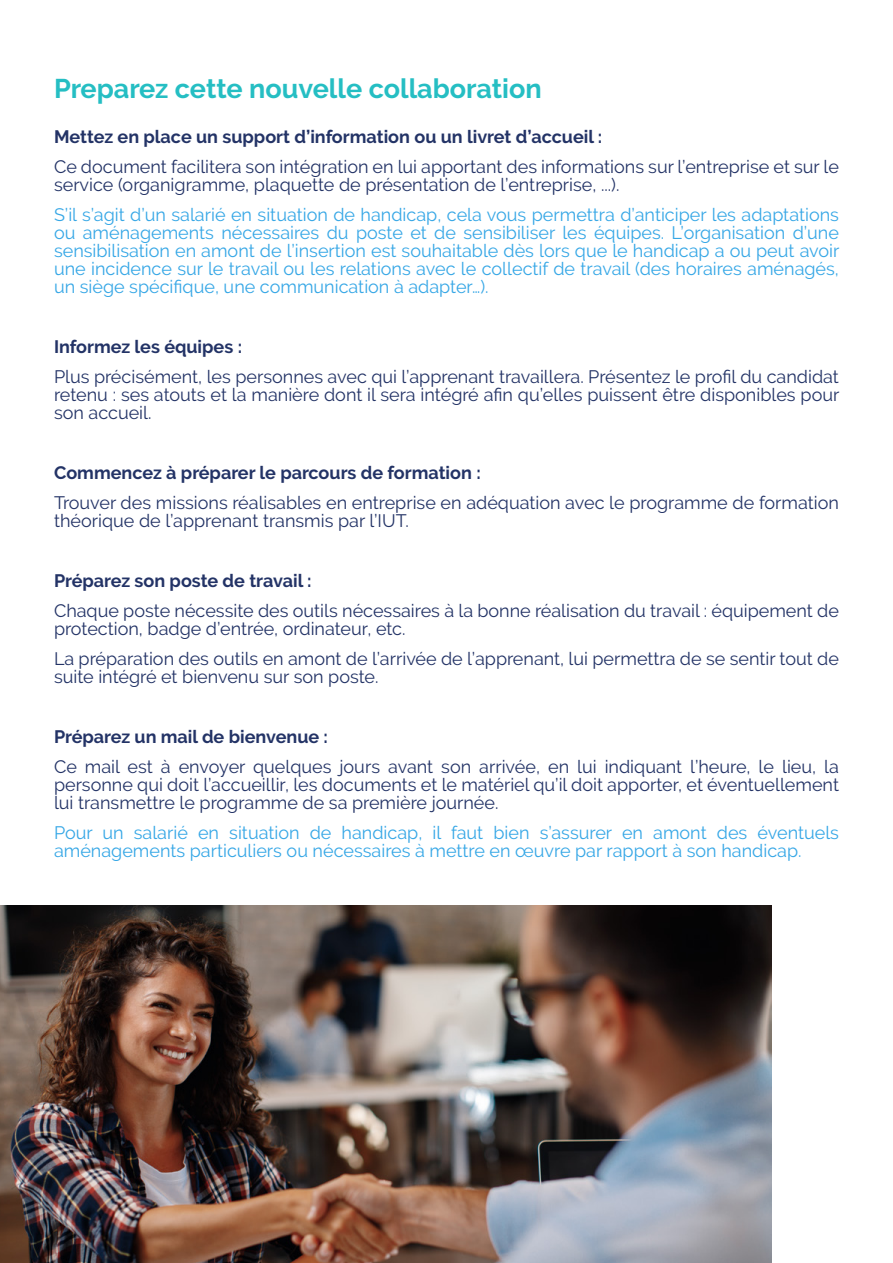
<style>
.page{position:relative;width:893px;height:1263px;background:#fff}
.page>*{position:absolute;margin:0;border:0;box-sizing:border-box;transform-origin:0 0}
.t1{font:700 27px "Raleway";color:#25bec3}
.t2{font:18px/18px "Raleway";color:#233366}
.t3{font:18px/18px "Raleway";color:#36a7e6;text-align:justify}
.t4{font:700 18px "Raleway";color:#233366}
</style>
<div class="page">
<img style="left:0;top:906px;width:772px;height:357px">
<p class="t1" style="left:54px;top:73px;width:489px">Preparez cette nouvelle collaboration</p>
<p class="t4" style="left:54px;top:126px;width:550px">Mettez en place un support d’information ou un livret d’accueil :</p>
<p class="t2" style="left:54px;top:157px;width:786px">Ce document facilitera son intégration en lui apportant des informations sur l’entreprise et sur le service (organigramme, plaquette de présentation de l’entreprise, ...).</p>
<p class="t3" style="left:54px;top:205px;width:787px">S’il s’agit d’un salarié en situation de handicap, cela vous permettra d’anticiper les adaptations ou aménagements nécessaires du poste et de sensibiliser les équipes. L’organisation d’une sensibilisation en amont de l’insertion est souhaitable dès lors que le handicap a ou peut avoir une incidence sur le travail ou les relations avec le collectif de travail (des horaires aménagés, un siège spécifique, une communication à adapter…).</p>
<p class="t4" style="left:54px;top:336px;width:190px">Informez les équipes :</p>
<p class="t2" style="left:54px;top:367px;width:787px;text-align:justify">Plus précisément, les personnes avec qui l’apprenant travaillera. Présentez le profil du candidat retenu : ses atouts et la manière dont il sera intégré afin qu’elles puissent être disponibles pour son accueil.</p>
<p class="t4" style="left:54px;top:462px;width:428px">Commencez à préparer le parcours de formation :</p>
<p class="t2" style="left:54px;top:493px;width:786px">Trouver des missions réalisables en entreprise en adéquation avec le programme de formation théorique de l’apprenant transmis par l’IUT.</p>
<p class="t4" style="left:54px;top:570px;width:259px">Préparez son poste de travail :</p>
<p class="t2" style="left:54px;top:601px;width:786px">Chaque poste nécessite des outils nécessaires à la bonne réalisation du travail : équipement de protection, badge d’entrée, ordinateur, etc.</p>
<p class="t2" style="left:54px;top:649px;width:786px">La préparation des outils en amont de l’arrivée de l’apprenant, lui permettra de se sentir tout de suite intégré et bienvenu sur son poste.</p>
<p class="t4" style="left:54px;top:726px;width:276px">Préparez un mail de bienvenue :</p>
<p class="t2" style="left:54px;top:757px;width:786px;text-align:justify">Ce mail est à envoyer quelques jours avant son arrivée, en lui indiquant l’heure, le lieu, la personne qui doit l’accueillir, les documents et le matériel qu’il doit apporter, et éventuellement lui transmettre le programme de sa première journée.</p>
<p class="t3" style="left:54px;top:823px;width:786px">Pour un salarié en situation de handicap, il faut bien s’assurer en amont des éventuels aménagements particuliers ou nécessaires à mettre en œuvre par rapport à son handicap.</p>
</div>
